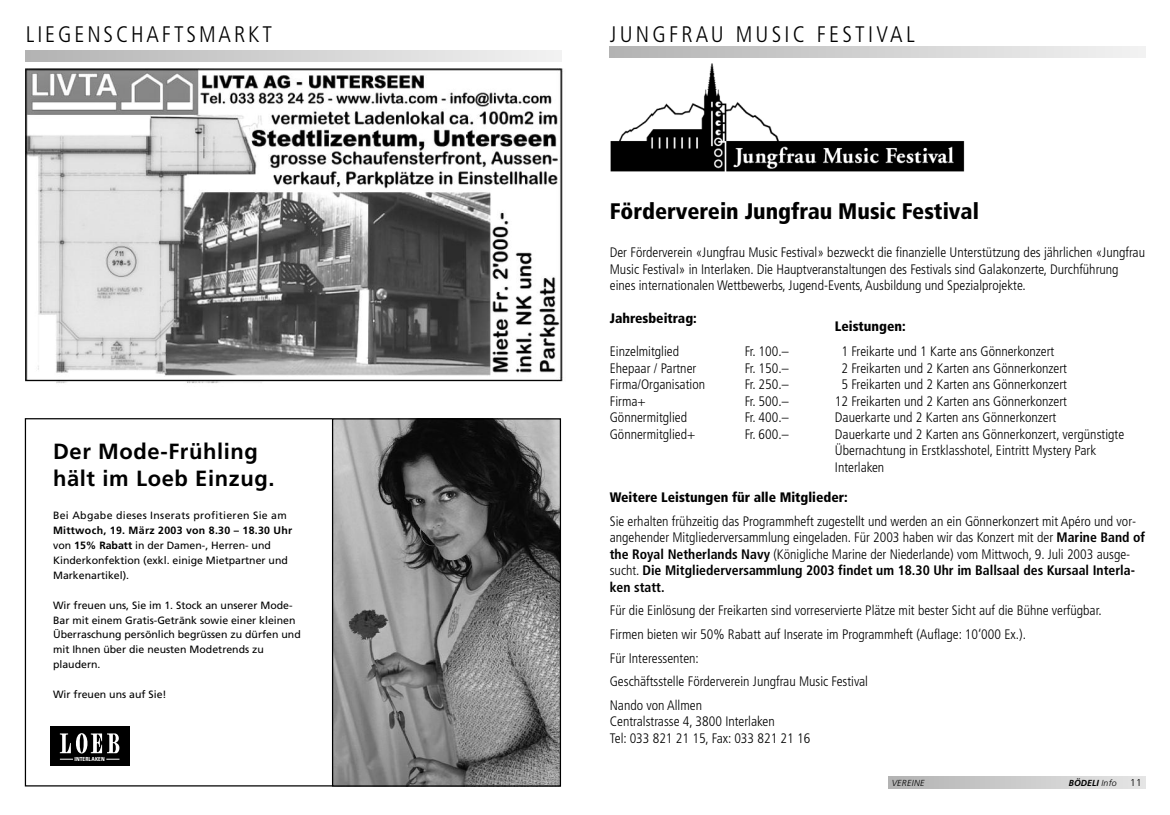
<style>
.page{position:relative;width:1170px;height:815px;background:#fff}
.page>*{position:absolute;margin:0;border:0;box-sizing:border-box;transform-origin:0 0}
.t1{font:300 condensed 22.5px "Frutiger";letter-spacing:.13em;color:#000}
.t2{font:900 condensed 22.5px "Frutiger";color:#000}
.t3{font:700 22px/26.4px "Frutiger";letter-spacing:.03em;color:#000}
.t4{font:300 condensed 13.75px/16.5px "Frutiger";color:#000}
.t5{font:900 condensed 13.75px "Frutiger";color:#000}
.t6{font:10.5px/14.9px "Frutiger";color:#000}
.t7{font:10.5px "Frutiger";letter-spacing:.03em;color:#000}
.t8{font:300 10px "Frutiger";color:#000}
.t9{font:italic 700 8.75px "Frutiger";color:#000}
.t10{font:italic 300 8.75px "Frutiger LT Std";letter-spacing:.035em;color:#000}
.t11{font:700 condensed 5.62px "Univers";letter-spacing:.01em;color:#fff}
.s1{font-weight:700}
.s2{font-family:"Frutiger LT Std";font-weight:300}
</style>
<div class="page">
<svg style="left:888px;top:776px;width:256px;height:12px;background:#cbcbcb"></svg>
<svg style="left:609px;top:47px;width:535px;height:10px;background:#d2d2d2"></svg>
<img style="left:610px;top:63px;width:355px;height:109px">
<img style="left:26px;top:54px;width:537px;height:329px">
<svg style="left:26px;top:51px;width:535px;height:10px;background:#d2d2d2"></svg>
<svg style="left:50px;top:726px;width:80px;height:40px"></svg>
<div style="left:50px;top:726px;width:79px;height:39px;background:#000"></div>
<svg style="left:60px;top:733px;width:60px;height:20px"></svg>
<svg style="left:60px;top:759px;width:13px;height:1px"></svg>
<svg style="left:106px;top:759px;width:13px;height:1px"></svg>
<img style="left:334px;top:420px;width:225px;height:365px">
<div style="left:332px;top:418px;width:229px;height:369px;border:1px solid #000"></div>
<h1 class="t1" style="left:26px;top:25px;width:248px">LIEGENSCHAFTSMARKT</h1>
<h1 class="t1" style="left:609px;top:25px;width:306px">JUNGFRAU MUSIC FESTIVAL</h1>
<h2 class="t3" style="left:53px;top:440px;width:223px">Der Mode-Frühling hält im Loeb Einzug.</h2>
<p class="t7" style="left:53px;top:511px;width:235px">Bei Abgabe dieses Inserats profitieren Sie am</p>
<p class="t6" style="left:53px;top:524px;width:241px"><span class="s1">Mittwoch, 19. März 2003 von 8.30 – 18.30 Uhr </span>von <span class="s1">15% Rabatt</span> in der Damen-, Herren- und Kinderkonfektion (exkl. einige Mietpartner und Markenartikel).</p>
<p class="t6" style="left:53px;top:598px;width:249px">Wir freuen uns, Sie im 1. Stock an unserer Mode-Bar mit einem Gratis-Getränk sowie einer kleinen Überraschung persönlich begrüssen zu dürfen und mit Ihnen über die neusten Modetrends zu plaudern.</p>
<p class="t6" style="left:53px;top:688px;width:115px">Wir freuen uns auf Sie!</p>
<p class="t11" style="left:74px;top:757px;width:32px">INTERLAKEN</p>
<h1 class="t2" style="left:609px;top:202px;width:370px">Förderverein Jungfrau Music Festival</h1>
<p class="t4" style="left:609px;top:245px;width:536px">Der Förderverein «Jungfrau Music Festival» bezweckt die finanzielle Unterstützung des jährlichen «Jungfrau<br>Music Festival» in Interlaken. Die Hauptveranstaltungen des Festivals sind Galakonzerte, Durchführung eines internationalen Wettbewerbs, Jugend-Events, Ausbildung und Spezialprojekte.</p>
<p class="t5" style="left:609px;top:313px;width:88px">Jahresbeitrag:</p>
<p class="t5" style="left:834px;top:321px;width:72px">Leistungen:</p>
<p class="t4" style="left:609px;top:344px;width:71px">Einzelmitglied</p>
<p class="t4" style="left:744px;top:344px;width:45px">Fr. 100.–</p>
<p class="t4" style="left:841px;top:344px;width:214px">1 Freikarte und 1 Karte ans Gönnerkonzert</p>
<p class="t4" style="left:609px;top:361px;width:88px">Ehepaar / Partner</p>
<p class="t4" style="left:744px;top:361px;width:45px">Fr. 150.–</p>
<p class="t4" style="left:841px;top:361px;width:227px">2 Freikarten und 2 Karten ans Gönnerkonzert</p>
<p class="t4" style="left:609px;top:377px;width:97px">Firma/Organisation</p>
<p class="t4" style="left:744px;top:377px;width:45px">Fr. 250.–</p>
<p class="t4" style="left:841px;top:377px;width:227px">5 Freikarten und 2 Karten ans Gönnerkonzert</p>
<p class="t4" style="left:609px;top:394px;width:38px">Firma+</p>
<p class="t4" style="left:744px;top:394px;width:45px">Fr. 500.–</p>
<p class="t4" style="left:834px;top:394px;width:233px">12 Freikarten und 2 Karten ans Gönnerkonzert</p>
<p class="t4" style="left:609px;top:410px;width:79px">Gönnermitglied</p>
<p class="t4" style="left:744px;top:410px;width:45px">Fr. 400.–</p>
<p class="t4" style="left:834px;top:410px;width:223px">Dauerkarte und 2 Karten ans Gönnerkonzert</p>
<p class="t4" style="left:609px;top:427px;width:87px">Gönnermitglied+</p>
<p class="t4" style="left:744px;top:427px;width:45px">Fr. 600.–</p>
<p class="t4" style="left:834px;top:427px;width:291px">Dauerkarte und 2 Karten ans Gönnerkonzert, vergünstigte<br>Übernachtung in Erstklasshotel, Eintritt Mystery Park<br>Interlaken</p>
<p class="t5" style="left:609px;top:492px;width:239px">Weitere Leistungen für alle Mitglieder:</p>
<p class="t4" style="left:609px;top:514px;width:537px">Sie erhalten frühzeitig das Programmheft zugestellt und werden an ein Gönnerkonzert mit Apéro und vor&shy;angehender Mitgliederversammlung eingeladen. Für 2003 haben wir das Konzert mit der <span class="s1">Marine Band of the Royal Netherlands Navy</span> (Königliche Marine der Niederlande) vom Mittwoch, 9. Juli 2003 ausge&shy;sucht. <span class="s1">Die Mitgliederversammlung 2003 findet um 18.30 Uhr im Ballsaal des Kursaal Interla&shy;ken statt.</span></p>
<p class="t4" style="left:609px;top:600px;width:493px;line-height:23.6px">Für die Einlösung der Freikarten sind vorreservierte Plätze mit bester Sicht auf die Bühne verfügbar.<br>Firmen bieten wir 50% Rabatt auf Inserate im Programmheft (Auflage: 10‘000 Ex.).<br>Für Interessenten:<br>Geschäftsstelle Förderverein Jungfrau Music Festival<br>Nando von Allmen</p>
<p class="t4" style="left:609px;top:714px;width:202px">Centralstrasse 4, 3800 Interlaken<br>Tel: 033 821 21 15, Fax: 033 821 21 16</p>
<p class="t10" style="left:891px;top:779px;width:34px">VEREINE</p>
<p class="t9" style="left:1068px;top:779px;width:50px">BÖDELI <span class="s2">Info</span></p>
<p class="t8" style="left:1129px;top:778px;width:13px">11</p>
</div>
